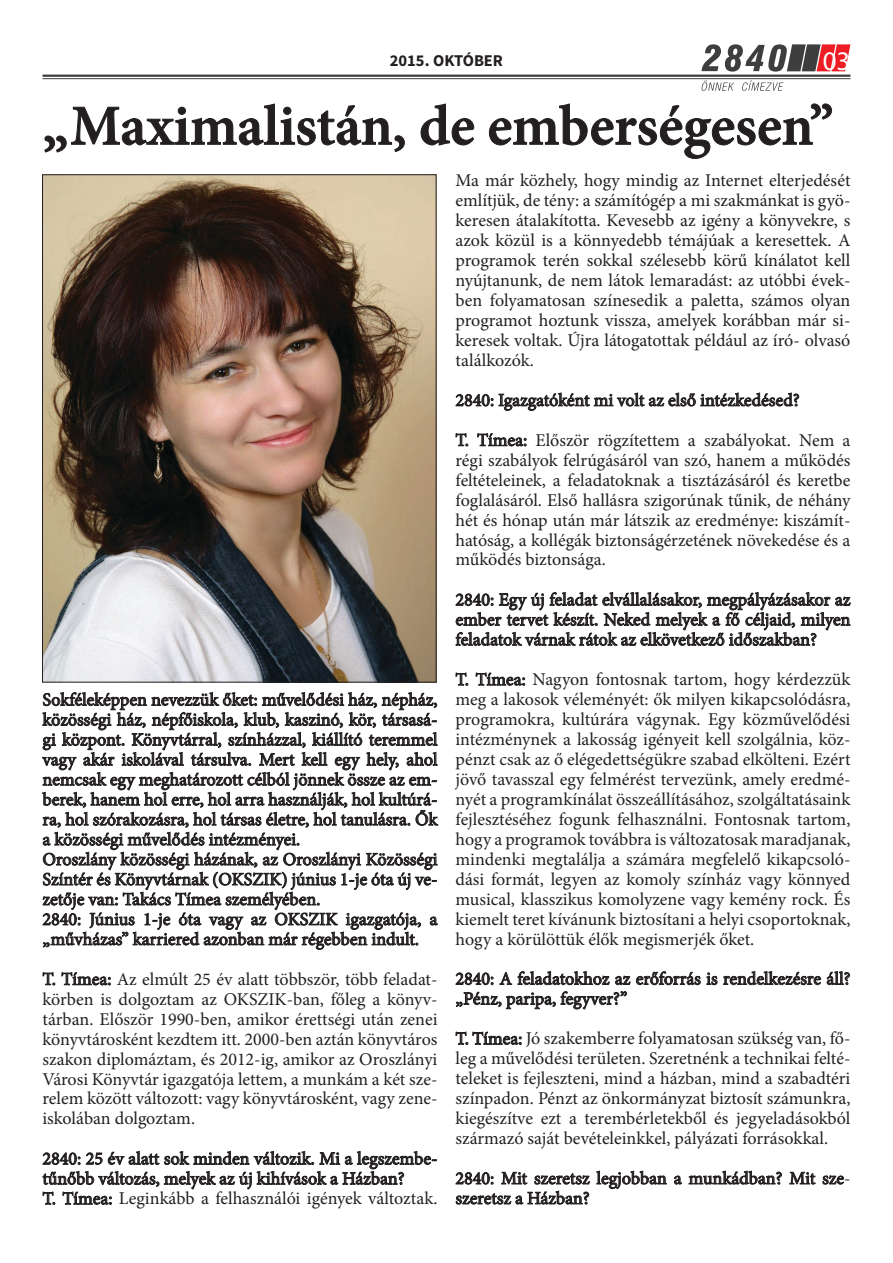
<style>
.page{position:relative;width:893px;height:1263px;background:#fff}
.page>*{position:absolute;margin:0;border:0;box-sizing:border-box;transform-origin:0 0}
.t1{font:600 57px "Minion Pro";color:#231f20}
.t2{font:27px "Myriad Pro";color:#fff}
.t3{font:18px/20px "Minion Pro";color:#231f20;text-align:justify}
.t4{font:700 16.5px "Source Sans Pro";color:#231f20}
</style>
<div class="page">
<svg style="left:702px;top:44px;width:148px;height:28px"></svg>
<svg style="left:702px;top:80px;width:32px;height:11px"></svg>
<svg style="left:742px;top:80px;width:41px;height:11px"></svg>
<hr style="left:43px;top:75px;width:807px;height:2px;background:#3e3e3f">
<hr style="left:43px;top:78px;width:807px;height:1px;background:#3e3e3f">
<svg style="left:44px;top:103px;width:361px;height:50px"></svg>
<svg style="left:420px;top:103px;width:54px;height:43px"></svg>
<svg style="left:489px;top:103px;width:343px;height:56px"></svg>
<svg style="left:42px;top:692px;width:397px;height:258px"></svg>
<svg style="left:42px;top:972px;width:13px;height:13px"></svg>
<svg style="left:61px;top:972px;width:50px;height:14px"></svg>
<svg style="left:42px;top:1151px;width:395px;height:54px"></svg>
<svg style="left:455px;top:392px;width:345px;height:19px"></svg>
<svg style="left:455px;top:433px;width:13px;height:13px"></svg>
<svg style="left:477px;top:433px;width:49px;height:14px"></svg>
<svg style="left:455px;top:592px;width:396px;height:54px"></svg>
<svg style="left:455px;top:672px;width:13px;height:14px"></svg>
<svg style="left:475px;top:672px;width:50px;height:14px"></svg>
<svg style="left:455px;top:971px;width:395px;height:39px"></svg>
<svg style="left:455px;top:1031px;width:67px;height:14px"></svg>
<svg style="left:596px;top:1170px;width:71px;height:19px"></svg>
<svg style="left:674px;top:1170px;width:108px;height:15px"></svg>
<svg style="left:789px;top:1171px;width:27px;height:14px"></svg>
<svg style="left:822px;top:1175px;width:22px;height:10px"></svg>
<svg style="left:455px;top:1171px;width:135px;height:34px"></svg>
<img style="left:44px;top:176px;width:390px;height:504px">
<p class="t4" style="left:390px;top:50px;width:115px">2015. OKTÓBER</p>
<p class="t2" style="left:823px;top:45px;width:29px">03</p>
<p class="t1" style="left:43px;top:87px;width:792px">„Maximalistán, de emberségesen”</p>
<p class="t3" style="left:43px;top:690px;width:396px">Sokféleképpen nevezzük őket: művelődési ház, népház, közösségi ház, népfőiskola, klub, kaszinó, kör, társasá&shy;gi központ. Könyvtárral, színházzal, kiállító teremmel vagy akár iskolával társulva. Mert kell egy hely, ahol nemcsak egy meghatározott célból jönnek össze az em&shy;berek, hanem hol erre, hol arra használják, hol kultúrá&shy;ra, hol szórakozásra, hol társas életre, hol tanulásra. Ők a közösségi művelődés intézményei.</p>
<p class="t3" style="left:43px;top:849px;width:396px">Oroszlány közösségi házának, az Oroszlányi Közösségi Színtér és Könyvtárnak (OKSZIK) június 1-je óta új ve&shy;zetője van: Takács Tímea személyében.</p>
<p class="t3" style="left:43px;top:909px;width:396px">2840: Június 1-je óta vagy az OKSZIK igazgatója, a „művházas” karriered azonban már régebben indult.</p>
<p class="t3" style="left:43px;top:969px;width:396px">T. Tímea: Az elmúlt 25 év alatt többször, több feladat&shy;körben is dolgoztam az OKSZIK-ban, főleg a könyv&shy;tárban. Először 1990-ben, amikor érettségi után zenei könyvtárosként kezdtem itt. 2000-ben aztán könyvtáros szakon diplomáztam, és 2012-ig, amikor az Oroszlányi Városi Könyvtár igazgatója lettem, a munkám a két sze&shy;relem között változott: vagy könyvtárosként, vagy zene&shy;iskolában dolgoztam.</p>
<p class="t3" style="left:43px;top:1149px;width:396px">2840: 25 év alatt sok minden változik. Mi a legszembe&shy;tűnőbb változás, melyek az új kihívások a Házban?</p>
<p class="t3" style="left:43px;top:1188px;width:396px">T. Tímea: Leginkább a felhasználói igények változtak.</p>
<p class="t3" style="left:455px;top:171px;width:396px">Ma már közhely, hogy mindig az Internet elterjedését említjük, de tény: a számítógép a mi szakmánkat is gyö&shy;keresen átalakította. Kevesebb az igény a könyvekre, s azok közül is a könnyedebb témájúak a keresettek. A programok terén sokkal szélesebb körű kínálatot kell nyújtanunk, de nem látok lemaradást: az utóbbi évek&shy;ben folyamatosan színesedik a paletta, számos olyan programot hoztunk vissza, amelyek korábban már si&shy;keresek voltak. Újra látogatottak például az író- olvasó találkozók.</p>
<p class="t3" style="left:455px;top:390px;width:346px">2840: Igazgatóként mi volt az első intézkedésed?</p>
<p class="t3" style="left:455px;top:430px;width:396px">T. Tímea: Először rögzítettem a szabályokat. Nem a régi szabályok felrúgásáról van szó, hanem a működés feltételeinek, a feladatoknak a tisztázásáról és keretbe foglalásáról. Első hallásra szigorúnak tűnik, de néhány hét és hónap után már látszik az eredménye: kiszámít&shy;hatóság, a kollégák biztonságérzetének növekedése és a működés biztonsága.</p>
<p class="t3" style="left:455px;top:590px;width:396px">2840: Egy új feladat elvállalásakor, megpályázásakor az ember tervet készít. Neked melyek a fő céljaid, milyen feladatok várnak rátok az elkövetkező időszakban?</p>
<p class="t3" style="left:455px;top:669px;width:396px">T. Tímea: Nagyon fontosnak tartom, hogy kérdezzük meg a lakosok véleményét: ők milyen kikapcsolódásra, programokra, kultúrára vágynak. Egy közművelődési intézménynek a lakosság igényeit kell szolgálnia, köz&shy;pénzt csak az ő elégedettségükre szabad elkölteni. Ezért jövő tavasszal egy felmérést tervezünk, amely eredmé&shy;nyét a programkínálat összeállításához, szolgáltatásaink fejlesztéséhez fogunk felhasználni. Fontosnak tartom, hogy a programok továbbra is változatosak maradjanak, mindenki megtalálja a számára megfelelő kikapcsoló&shy;dási formát, legyen az komoly színház vagy könnyed musical, klasszikus komolyzene vagy kemény rock. És kiemelt teret kívánunk biztosítani a helyi csoportoknak, hogy a körülöttük élők megismerjék őket.</p>
<p class="t3" style="left:455px;top:969px;width:396px">2840: A feladatokhoz az erőforrás is rendelkezésre áll? „Pénz, paripa, fegyver?”</p>
<p class="t3" style="left:455px;top:1029px;width:396px">T. Tímea: Jó szakemberre folyamatosan szükség van, fő&shy;leg a művelődési területen. Szeretnénk a technikai felté&shy;teleket is fejleszteni, mind a házban, mind a szabadtéri színpadon. Pénzt az önkormányzat biztosít számunkra, kiegészítve ezt a terembérletekből és jegyeladásokból származó saját bevételeinkkel, pályázati forrásokkal.</p>
<p class="t3" style="left:455px;top:1168px;width:396px">2840: Mit szeretsz legjobban a munkádban? Mit sze-</p>
<p class="t3" style="left:455px;top:1188px;width:136px">szeretsz a Házban?</p>
</div>
